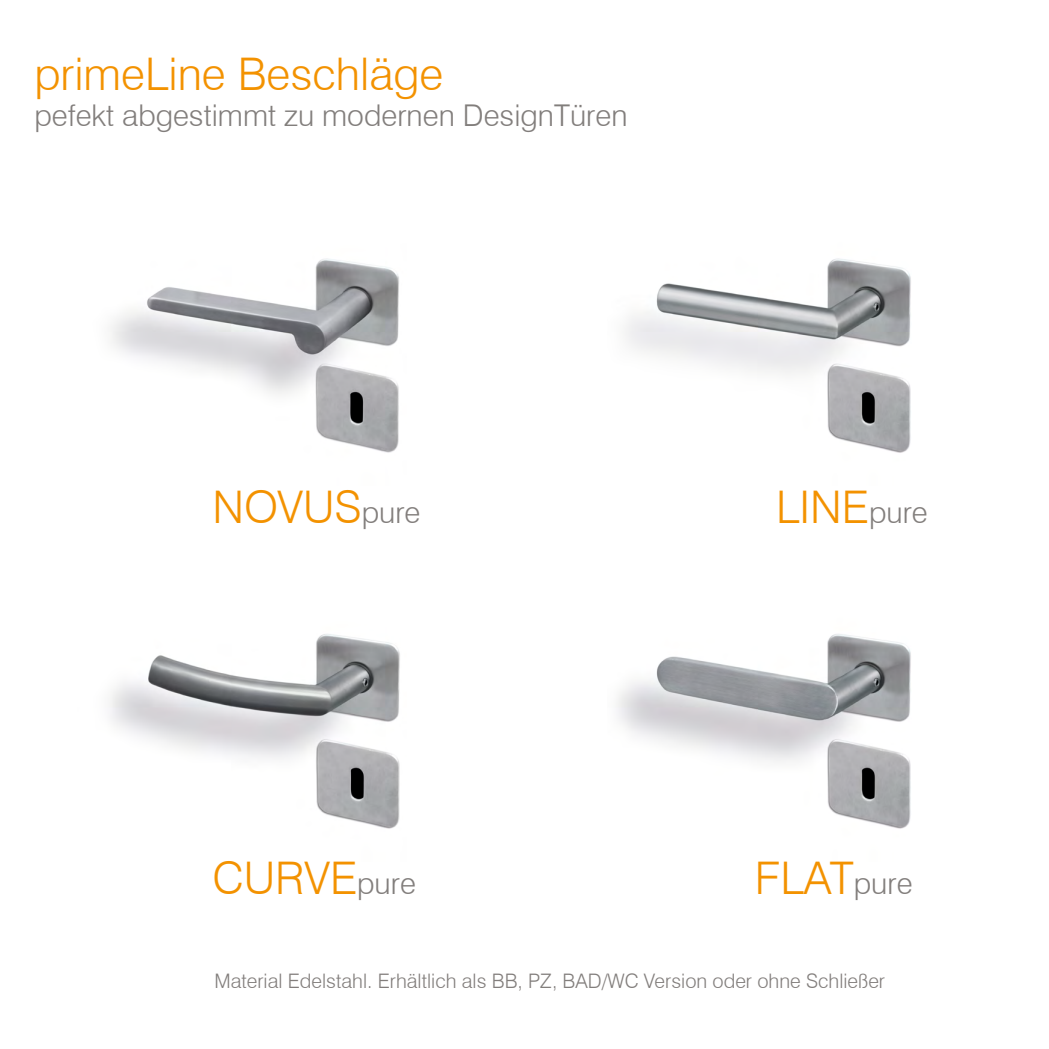
<style>
.page{position:relative;width:1049px;height:1049px;background:#fff}
.page>*{position:absolute;margin:0;border:0;box-sizing:border-box;transform-origin:0 0}
.t1{font:300 45px "Swiss 721 BT";color:#f39200}
.t2{font:300 30px "Swiss 721 BT";color:#827e7c}
.t3{font:300 20px "Swiss 721 BT";color:#827e7c}
.s1{font-size:30px;color:#827e7c}
</style>
<div class="page">
<img style="left:625px;top:258px;width:286px;height:195px">
<img style="left:110px;top:258px;width:289px;height:195px">
<img style="left:616px;top:634px;width:295px;height:195px">
<img style="left:110px;top:634px;width:290px;height:195px">
<h1 class="t1" style="left:34px;top:46px;width:410px">primeLine Beschläge</h1>
<h2 class="t2" style="left:34px;top:97px;width:595px">pefekt abgestimmt zu modernen DesignTüren</h2>
<h1 class="t1" style="left:213px;top:480px;width:209px">NOVUS<span class="s1">pure</span></h1>
<h1 class="t1" style="left:776px;top:480px;width:153px">LINE<span class="s1">pure</span></h1>
<h1 class="t1" style="left:213px;top:850px;width:205px">CURVE<span class="s1">pure</span></h1>
<h1 class="t1" style="left:755px;top:850px;width:159px">FLAT<span class="s1">pure</span></h1>
<p class="t3" style="left:214px;top:969px;width:672px">Material Edelstahl. Erhältlich als BB, PZ, BAD/WC Version oder ohne Schließer</p>
</div>
